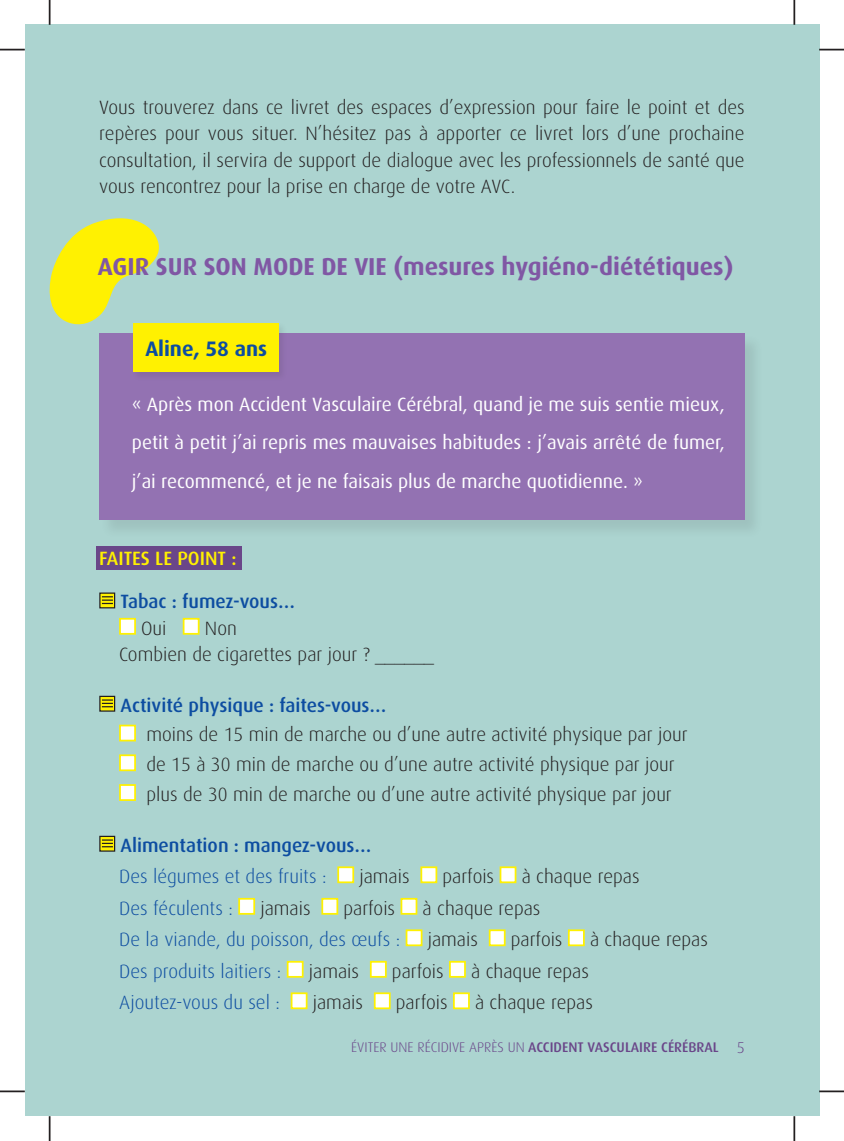
<style>
.page{position:relative;width:844px;height:1141px;background:#fff}
.page>*{position:absolute;margin:0;border:0;box-sizing:border-box;transform-origin:0 0}
.t1{font:700 24.5px "Dax";color:#8057a4}
.t2{font:700 21px "Dax";color:#0d4da1}
.t3{font:300 19.25px/26.2px "Dax";color:#231f20}
.t4{font:19.25px/38.5px "Dax";color:#fff;text-align:justify}
.t5{font:300 19.25px "Dax";color:#0d4da1}
.t6{font:500 19.25px "Dax";color:#0d4da1}
.t7{font:500 19.25px "Dax";color:#fff101}
.t8{font:500 14px "Dax";color:#6a4689}
.s1{font-weight:300}
.s2{font-weight:300;font-size:15.75px}
</style>
<div class="page">
<div style="left:25px;top:25px;width:794px;height:1091px;background:#acd4d0"></div>
<div style="left:97px;top:546px;width:145px;height:23px;background:#6a4689"></div>
<svg style="left:101px;top:594px;width:12px;height:12px"></svg>
<div style="left:99px;top:592px;width:16px;height:16px;border:1px solid #231f20"></div>
<svg style="left:102px;top:596px;width:11px;height:8px"></svg>
<div style="left:119px;top:618px;width:17px;height:17px;background:#fff;border:2px solid #fff101"></div>
<div style="left:183px;top:618px;width:16px;height:17px;background:#fff;border:2px solid #fff101"></div>
<svg style="left:101px;top:698px;width:12px;height:12px"></svg>
<div style="left:99px;top:696px;width:16px;height:16px;border:1px solid #231f20"></div>
<svg style="left:102px;top:699px;width:11px;height:8px"></svg>
<div style="left:119px;top:725px;width:17px;height:16px;background:#fff;border:2px solid #fff101"></div>
<div style="left:119px;top:754px;width:17px;height:17px;background:#fff;border:2px solid #fff101"></div>
<div style="left:119px;top:784px;width:17px;height:17px;background:#fff;border:2px solid #fff101"></div>
<svg style="left:101px;top:838px;width:12px;height:12px"></svg>
<div style="left:99px;top:836px;width:16px;height:16px;border:1px solid #231f20"></div>
<svg style="left:102px;top:839px;width:11px;height:8px"></svg>
<div style="left:337px;top:866px;width:17px;height:17px;background:#fff;border:2px solid #fff101"></div>
<div style="left:420px;top:866px;width:17px;height:17px;background:#fff;border:2px solid #fff101"></div>
<div style="left:499px;top:866px;width:17px;height:17px;background:#fff;border:2px solid #fff101"></div>
<div style="left:238px;top:898px;width:17px;height:17px;background:#fff;border:2px solid #fff101"></div>
<div style="left:321px;top:898px;width:17px;height:17px;background:#fff;border:2px solid #fff101"></div>
<div style="left:400px;top:898px;width:17px;height:17px;background:#fff;border:2px solid #fff101"></div>
<div style="left:405px;top:929px;width:17px;height:17px;background:#fff;border:2px solid #fff101"></div>
<div style="left:488px;top:929px;width:17px;height:17px;background:#fff;border:2px solid #fff101"></div>
<div style="left:567px;top:929px;width:17px;height:17px;background:#fff;border:2px solid #fff101"></div>
<div style="left:287px;top:961px;width:16px;height:17px;background:#fff;border:2px solid #fff101"></div>
<div style="left:370px;top:961px;width:16px;height:17px;background:#fff;border:2px solid #fff101"></div>
<div style="left:449px;top:961px;width:16px;height:17px;background:#fff;border:2px solid #fff101"></div>
<div style="left:290px;top:992px;width:17px;height:17px;background:#fff;border:2px solid #fff101"></div>
<div style="left:374px;top:992px;width:16px;height:17px;background:#fff;border:2px solid #fff101"></div>
<div style="left:453px;top:992px;width:16px;height:17px;background:#fff;border:2px solid #fff101"></div>
<div style="left:100px;top:334px;width:664px;height:205px;background:#a4cac6"></div>
<div style="left:99px;top:333px;width:645px;height:187px;background:#9372b2"></div>
<div style="left:131px;top:321px;width:157px;height:60px;background:#231f20;opacity:.1"></div>
<div style="left:133px;top:323px;width:146px;height:49px;background:#fff101"></div>
<svg style="left:49px;top:218px;width:112px;height:109px"></svg>
<svg style="left:0;top:49px;width:25px;height:1px"></svg>
<svg style="left:49px;top:0;width:1px;height:25px"></svg>
<svg style="left:819px;top:49px;width:24px;height:1px"></svg>
<hr style="left:793px;top:0;width:2px;height:25px;background:#231f20">
<hr style="left:0;top:1090px;width:25px;height:2px;background:#231f20">
<svg style="left:49px;top:1116px;width:1px;height:25px"></svg>
<hr style="left:819px;top:1090px;width:24px;height:2px;background:#231f20">
<hr style="left:793px;top:1116px;width:2px;height:25px;background:#231f20">
<p class="t3" style="left:99px;top:95px;width:646px;text-align:justify">Vous trouverez dans ce livret des espaces d’expression pour faire le point et des repères pour vous situer. N’hésitez pas à apporter ce livret lors d’une prochaine consultation, il servira de support de dialogue avec les professionnels de santé que vous rencontrez pour la prise en charge de votre AVC.</p>
<p class="t1" style="left:98px;top:253px;width:637px">AGIR SUR SON MODE DE VIE (mesures hygiéno-diététiques)</p>
<p class="t2" style="left:145px;top:337px;width:123px">Aline, 58 ans</p>
<p class="t4" style="left:132px;top:385px;width:594px">« Après mon Accident Vasculaire Cérébral, quand je me suis sentie mieux, petit à petit j’ai repris mes mauvaises habitudes : j’avais arrêté de fumer, j’ai recommencé, et je ne faisais plus de marche quotidienne. »</p>
<p class="t7" style="left:99px;top:547px;width:139px">FAITES LE POINT :</p>
<p class="t6" style="left:120px;top:591px;width:176px">Tabac : fumez-vous…</p>
<p class="t3" style="left:141px;top:615px;width:27px">Oui</p>
<p class="t3" style="left:119px;top:615px;width:316px;text-indent:86px">Non<br>Combien de cigarettes par jour ? ______</p>
<p class="t6" style="left:120px;top:694px;width:267px">Activité physique : faites-vous…</p>
<p class="t3" style="left:146px;top:720px;width:542px;line-height:29.8px">moins de 15 min de marche ou d’une autre activité physique par jour de 15 à 30 min de marche ou d’une autre activité physique par jour plus de 30 min de marche ou d’une autre activité physique par jour</p>
<p class="t6" style="left:120px;top:834px;width:252px">Alimentation : mangez-vous…</p>
<p class="t5" style="left:119px;top:866px;width:209px">Des légumes et des fruits :</p>
<p class="t3" style="left:359px;top:864px;width:52px">jamais</p>
<p class="t3" style="left:442px;top:864px;width:53px">parfois</p>
<p class="t3" style="left:521px;top:864px;width:119px">à chaque repas</p>
<p class="t5" style="left:119px;top:897px;width:115px">Des féculents :</p>
<p class="t3" style="left:260px;top:895px;width:52px">jamais</p>
<p class="t3" style="left:343px;top:895px;width:53px">parfois</p>
<p class="t3" style="left:422px;top:895px;width:119px">à chaque repas</p>
<p class="t5" style="left:119px;top:929px;width:282px">De la viande, du poisson, des œufs :</p>
<p class="t3" style="left:427px;top:927px;width:52px">jamais</p>
<p class="t3" style="left:510px;top:927px;width:53px">parfois</p>
<p class="t3" style="left:590px;top:927px;width:119px">à chaque repas</p>
<p class="t5" style="left:119px;top:960px;width:164px">Des produits laitiers :</p>
<p class="t3" style="left:309px;top:958px;width:52px">jamais</p>
<p class="t3" style="left:392px;top:958px;width:53px">parfois</p>
<p class="t3" style="left:471px;top:958px;width:119px">à chaque repas</p>
<p class="t5" style="left:119px;top:992px;width:162px">Ajoutez-vous du sel :</p>
<p class="t3" style="left:313px;top:990px;width:52px">jamais</p>
<p class="t3" style="left:396px;top:990px;width:53px">parfois</p>
<p class="t3" style="left:475px;top:990px;width:119px">à chaque repas</p>
<p class="t8" style="left:351px;top:1039px;width:395px"><span class="s1">éVITER UNE RÉCIDIVE APRÈS UN</span> ACCIDENT VASCULAIRE CÉRÉBRAL <span class="s2">5</span></p>
</div>
